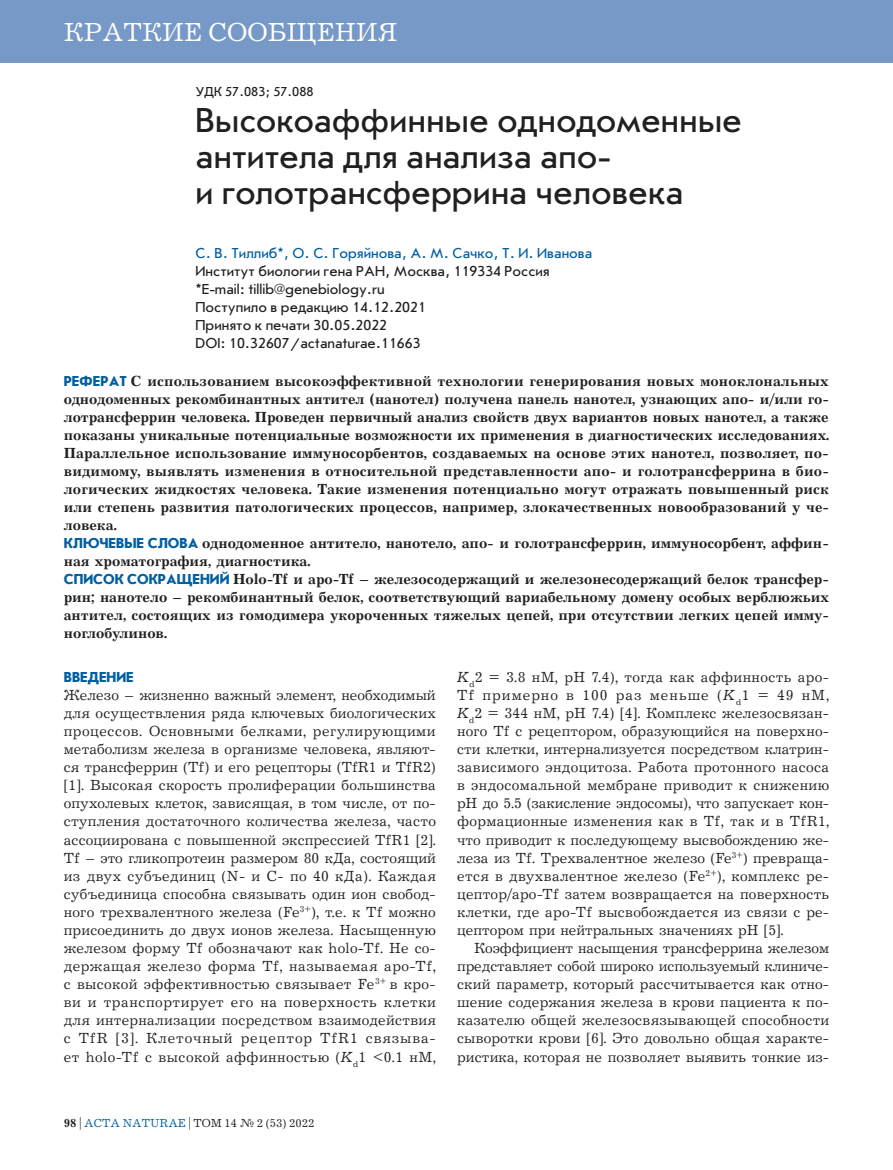
<style>
.page{position:relative;width:893px;height:1170px;background:#fff}
.page>*{position:absolute;margin:0;border:0;box-sizing:border-box;transform-origin:0 0}
.Заголовок{font:36px/36px "Journal Sans C";color:#231f20}
.t1{font:27px "Journal C";color:#fff}
.Текст_без_Отступа{font:15px/18px "Journal";letter-spacing:.025em;color:#231f20;text-align:justify}
.Аннотация{font:700 15px/18px "Journal";color:#231f20;text-align:justify}
.Текст{font:15px/18px "Journal";letter-spacing:.01em;color:#231f20;text-align:justify}
.Автор{font:15px "Journal Sans C";color:#231f20}
.Автор-2{font:15px "Journal Sans C";color:#005ea1}
.subhead1{font:700 15px "Journal Sans C";color:#005ea1}
.УДК{font:13.5px "Journal Sans C";color:#231f20}
.t2{font:12px "Journal C";color:#231f20}
.s1{font-family:"Journal Sans C";color:#005ea1}
.s2{font-style:italic}
.s3{font-weight:700}
.s4{color:#005ea1}
</style>
<div class="page">
<div style="left:0;top:0;width:893px;height:62px;background:#7799c8"></div>
<h2 class="t1" style="left:64px;top:18px;width:335px">КРАТКИЕ СООБЩЕНИЯ</h2>
<p class="УДК" style="left:196px;top:84px;width:119px">УДК 57.083; 57.088</p>
<p class="Заголовок" style="left:196px;top:103px;width:548px">Высокоаффинные однодоменные антитела для анализа апо-<br>и голотрансферрина человека</p>
<p class="Автор-2" style="left:196px;top:245px;width:398px">С. В. Тиллиб*, О. С. Горяйнова, А. М. Сачко, Т. И. Иванова</p>
<p class="Автор" style="left:196px;top:263px;width:356px">Институт биологии гена РАН, Москва, 119334 Россия</p>
<p class="Автор" style="left:196px;top:281px;width:191px">*Е-mail: tillib@genebiology.ru</p>
<p class="Автор" style="left:196px;top:299px;width:232px">Поступило в редакцию 14.12.2021</p>
<p class="Автор" style="left:196px;top:317px;width:193px">Принято к печати 30.05.2022</p>
<p class="Автор" style="left:196px;top:335px;width:226px">DOI: 10.32607/actanaturae.11663</p>
<p class="Аннотация" style="left:64px;top:372px;width:767px"><span class="s1">РЕФЕРАТ</span> С использованием высокоэффективной технологии генерирования новых моноклональных однодоменных рекомбинантных антител (нанотел) получена панель нанотел, узнающих апо- и/или го&shy;лотрансферрин человека. Проведен первичный анализ свойств двух вариантов новых нанотел, а также показаны уникальные потенциальные возможности их применения в диагностических исследованиях.<br>Параллельное использование иммуносорбентов, создаваемых на основе этих нанотел, позволяет, по&shy;видимому, выявлять изменения в относительной представленности апо- и голотрансферрина в био&shy;логических жидкостях человека. Такие изменения потенциально могут отражать повышенный риск или степень развития патологических процессов, например, злокачественных новообразований у че&shy;ловека.</p>
<p class="Аннотация" style="left:64px;top:534px;width:767px"><span class="s1">КЛЮЧЕВЫЕ СЛОВА</span> однодоменное антитело, нанотело, апо- и голотрансферрин, иммуносорбент, аффин&shy;ная хроматография, диагностика.</p>
<p class="Аннотация" style="left:64px;top:570px;width:767px"><span class="s1">СПИСОК СОКРАЩЕНИЙ</span> Holo-Tf и apo-Tf – железосодержащий и железонесодержащий белок трансфер&shy;рин; нанотело – рекомбинантный белок, соответствующий вариабельному домену особых верблюжьих антител, состоящих из гомодимера укороченных тяжелых цепей, при отсутствии легких цепей имму&shy;ноглобулинов.</p>
<p class="subhead1" style="left:64px;top:669px;width:71px">ВВЕДЕНИЕ</p>
<p class="Текст_без_Отступа" style="left:64px;top:686px;width:374px">Железо – жизненно важный элемент, необходимый для осуществления ряда ключевых биологических процессов. Основными белками, регулирующими метаболизм железа в организме человека, являют&shy;ся трансферрин (Tf) и его рецепторы (TfR1 и TfR2) [1]. Высокая скорость пролиферации большинства опухолевых клеток, зависящая, в том числе, от по&shy;ступления достаточного количества железа, часто ассоциирована с повышенной экспрессией TfR1 [2].<br>Tf – это гликопротеин размером 80 кДа, состоящий из двух субъединиц (N- и C- по 40 кДа). Каждая субъединица способна связывать один ион свобод&shy;ного трехвалентного железа (Fe<sup>3+</sup>), т.е. к Tf можно присоединить до двух ионов железа. Насыщенную железом форму Tf обозначают как holo-Tf. Не со&shy;держащая железо форма Tf, называемая apo-Tf, с высокой эффективностью связывает Fe<sup>3+</sup> в кро&shy;ви и транспортирует его на поверхность клетки для интернализации посредством взаимодействия с TfR [3]. Клеточный рецептор TfR1 связыва&shy;ет holo-Tf с высокой аффинностью (<span class="s2">K</span><sub>d</sub>1 &lt;0.1 нМ,</p>
<p class="Текст_без_Отступа" style="left:457px;top:668px;width:374px"><span class="s2">K</span><sub>d</sub>2 = 3.8 нМ, pH 7.4), тогда как аффинность apo-Tf примерно в 100 раз меньше (<span class="s2">K</span><sub>d</sub>1 = 49 нМ, <span class="s2">K</span><sub>d</sub>2 = 344 нМ, pH 7.4) [4]. Комплекс железосвязан&shy;ного Tf c рецептором, образующийся на поверхно&shy;сти клетки, интернализуется посредством клатрин&shy;зависимого эндоцитоза. Работа протонного насоса в эндосомальной мембране приводит к снижению pH до 5.5 (закисление эндосомы), что запускает кон&shy;формационные изменения как в Tf, так и в TfR1, что приводит к последующему высвобождению же&shy;леза из Tf. Трехвалентное железо (Fe<sup>3+</sup>) превраща&shy;ется в двухвалентное железо (Fe<sup>2+</sup>), комплекс ре&shy;цептор/apo-Tf затем возвращается на поверхность клетки, где apo-Tf высвобождается из связи с ре&shy;цептором при нейтральных значениях pH [5].</p>
<p class="Текст" style="left:457px;top:939px;width:374px;text-indent:17px">Коэффициент насыщения трансферрина железом представляет собой широко используемый клиниче&shy;ский параметр, который рассчитывается как отно&shy;шение содержания железа в крови пациента к по&shy;казателю общей железосвязывающей способности сыворотки крови [6]. Это довольно общая характе&shy;ристика, которая не позволяет выявить тонкие из-</p>
<p class="t2" style="left:64px;top:1116px;width:252px"><span class="s3">98</span> | <span class="s4">ACTA NATURAE</span> | ТОМ 14 № 2 (53) 2022</p>
</div>
